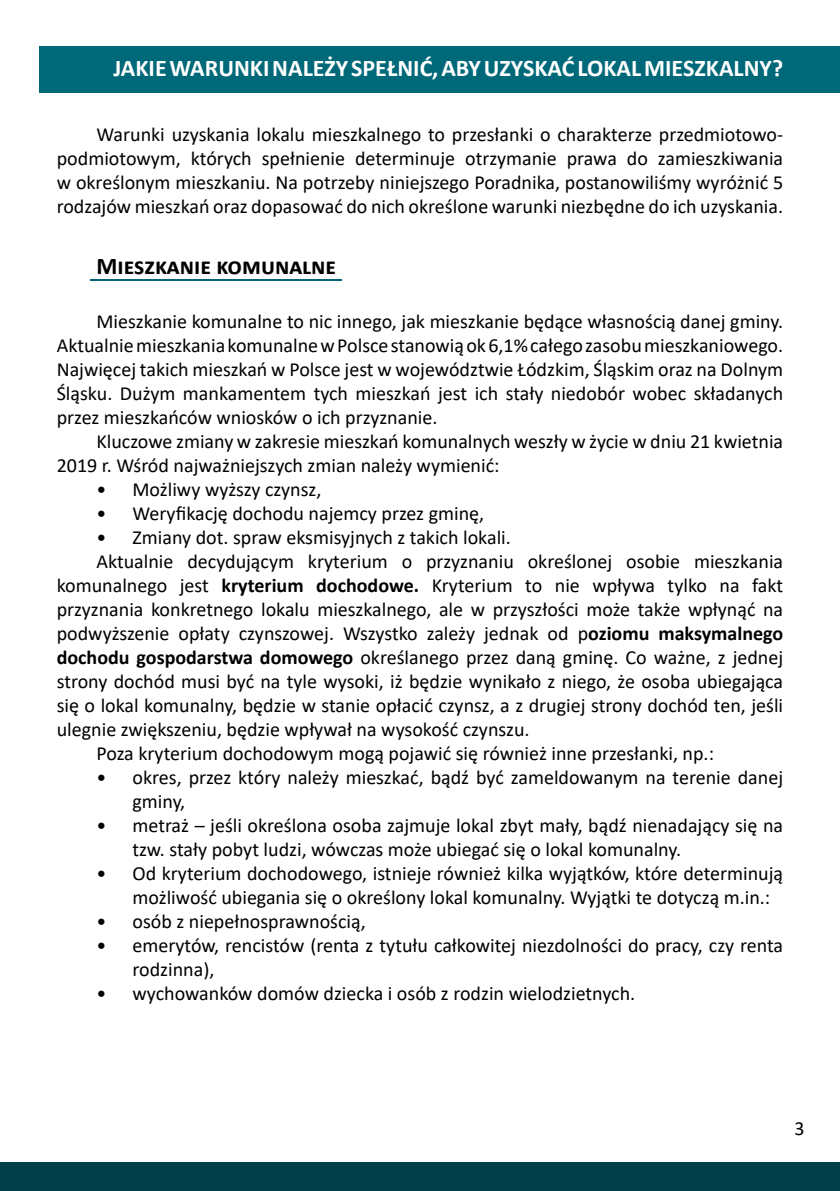
<style>
.page{position:relative;width:840px;height:1191px;background:#fff}
.page>*{position:absolute;margin:0;border:0;box-sizing:border-box;transform-origin:0 0}
.t1{font:700 24px "Calibri";color:#fff}
.t2{font:700 24px "Calibri";color:#000}
.t3{font:20px/24px "Calibri";color:#000}
.s1{font-weight:700}
</style>
<div class="page">
<div style="left:0;top:1162px;width:839px;height:29px;background:#003e48"></div>
<div style="left:40px;top:46px;width:799px;height:47px;background:#006979"></div>
<hr style="left:91px;top:279px;width:251px;height:1px;background:#006979">
<p class="t1" style="left:113px;top:51px;width:671px">JAKIE WARUNKI NALEŻY SPEŁNIĆ, ABY UZYSKAĆ LOKAL MIESZKALNY?</p>
<p class="t3" style="left:57px;top:122px;width:727px;text-align:justify;text-indent:40px">Warunki uzyskania lokalu mieszkalnego to przesłanki o charakterze przedmiotowo&shy;podmiotowym, których spełnienie determinuje otrzymanie prawa do zamieszkiwania w określonym mieszkaniu. Na potrzeby niniejszego Poradnika, postanowiliśmy wyróżnić 5 rodzajów mieszkań oraz dopasować do nich określone warunki niezbędne do ich uzyskania.</p>
<p class="t2" style="left:96px;top:249px;width:241px">Mieszkanie komunalne</p>
<p class="t3" style="left:57px;top:309px;width:727px;text-align:justify;text-indent:40px">Mieszkanie komunalne to nic innego, jak mieszkanie będące własnością danej gminy.<br>Aktualnie mieszkania komunalne wPolsce stanowią ok 6,1% całego zasobu mieszkaniowego.<br>Najwięcej takich mieszkań w Polsce jest w województwie Łódzkim, Śląskim oraz na Dolnym Śląsku. Dużym mankamentem tych mieszkań jest ich stały niedobór wobec składanych przez mieszkańców wniosków o ich przyznanie.</p>
<p class="t3" style="left:57px;top:429px;width:727px;text-indent:40px">Kluczowe zmiany w zakresie mieszkań komunalnych weszły w życie w dniu 21 kwietnia<br>2019 r. Wśród najważniejszych zmian należy wymienić:</p>
<p class="t3" style="left:96px;top:477px;width:226px">• Możliwy wyższy czynsz,</p>
<p class="t3" style="left:96px;top:501px;width:389px">• Weryfikację dochodu najemcy przez gminę,</p>
<p class="t3" style="left:96px;top:525px;width:415px">• Zmiany dot. spraw eksmisyjnych z takich lokali.</p>
<p class="t3" style="left:96px;top:549px;width:687px">Aktualnie decydującym kryterium o przyznaniu określonej osobie mieszkania</p>
<p class="t3" style="left:57px;top:573px;width:727px">komunalnego jest <span class="s1">kryterium dochodowe.</span> Kryterium to nie wpływa tylko na fakt</p>
<p class="t3" style="left:57px;top:597px;width:727px">przyznania konkretnego lokalu mieszkalnego, ale w przyszłości może także wpłynąć na</p>
<p class="t3" style="left:57px;top:621px;width:727px">podwyższenie opłaty czynszowej. Wszystko zależy jednak od p<span class="s1">oziomu maksymalnego</span></p>
<p class="t3" style="left:57px;top:645px;width:727px"><span class="s1">dochodu gospodarstwa domowego</span> określanego przez daną gminę. Co ważne, z jednej</p>
<p class="t3" style="left:57px;top:669px;width:727px">strony dochód musi być na tyle wysoki, iż będzie wynikało z niego, że osoba ubiegająca</p>
<p class="t3" style="left:57px;top:693px;width:727px">się o lokal komunalny, będzie w stanie opłacić czynsz, a z drugiej strony dochód ten, jeśli</p>
<p class="t3" style="left:57px;top:717px;width:474px">ulegnie zwiększeniu, będzie wpływał na wysokość czynszu.</p>
<p class="t3" style="left:96px;top:741px;width:618px">Poza kryterium dochodowym mogą pojawić się również inne przesłanki, np.:</p>
<p class="t3" style="left:132px;top:765px;width:651px;text-indent:-36px">• okres, przez który należy mieszkać, bądź być zameldowanym na terenie danej gminy,</p>
<p class="t3" style="left:132px;top:813px;width:651px;text-indent:-36px">• metraż – jeśli określona osoba zajmuje lokal zbyt mały, bądź nienadający się na tzw. stały pobyt ludzi, wówczas może ubiegać się o lokal komunalny.</p>
<p class="t3" style="left:132px;top:861px;width:651px;text-indent:-36px">• Od kryterium dochodowego, istnieje również kilka wyjątków, które determinują możliwość ubiegania się o określony lokal komunalny. Wyjątki te dotyczą m.in.:</p>
<p class="t3" style="left:96px;top:909px;width:270px">• osób z niepełnosprawnością,</p>
<p class="t3" style="left:132px;top:933px;width:651px;text-indent:-36px">• emerytów, rencistów (renta z tytułu całkowitej niezdolności do pracy, czy renta rodzinna),</p>
<p class="t3" style="left:96px;top:981px;width:540px">• wychowanków domów dziecka i osób z rodzin wielodzietnych.</p>
<p class="t3" style="left:794px;top:1116px;width:12px">3</p>
</div>
